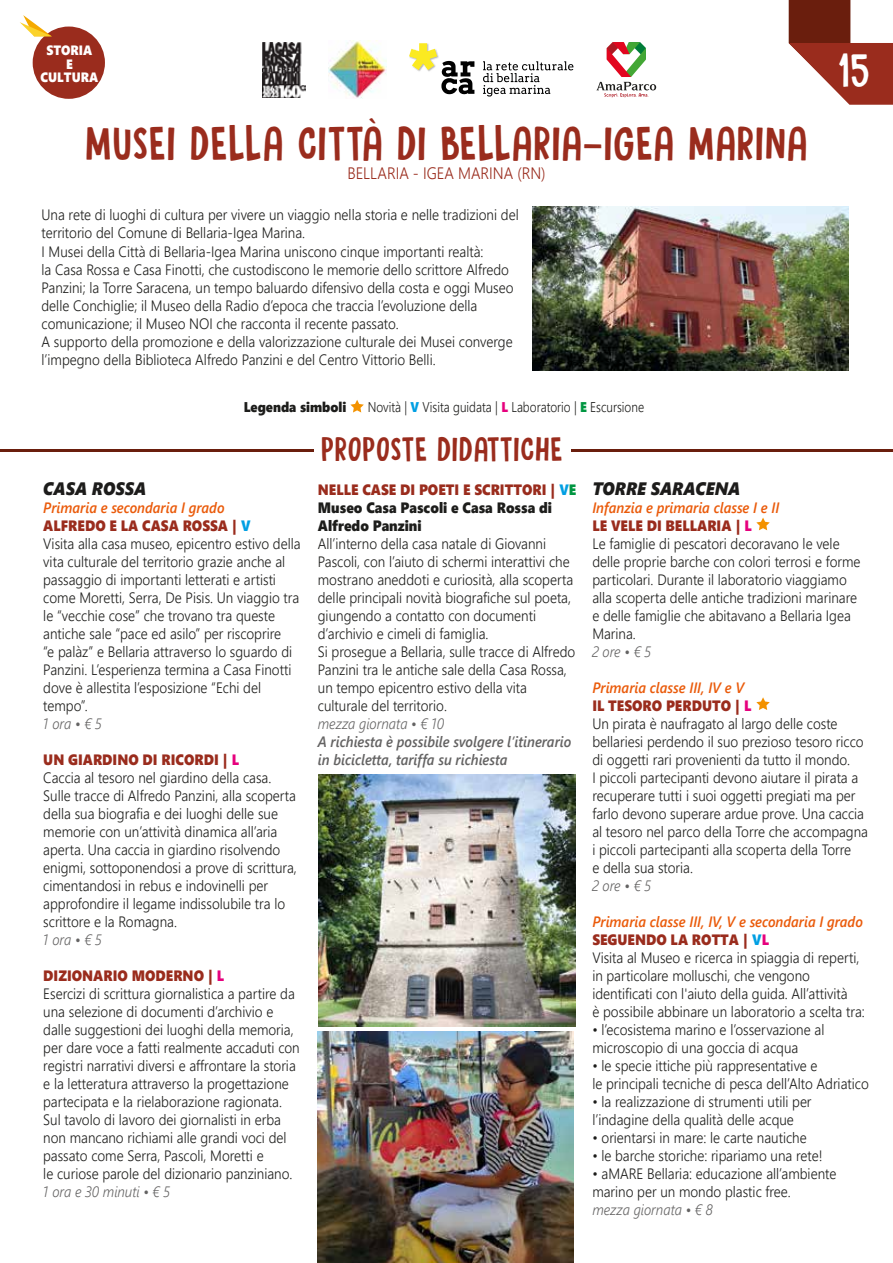
<style>
.page{position:relative;width:893px;height:1263px;background:#fff}
.page>*{position:absolute;margin:0;border:0;box-sizing:border-box;transform-origin:0 0}
.t1{font:42px "DK Sugary Pancake";color:#9a2c1d;scale:.89 1}
.t2{font:42px "DK Sugary Pancake";color:#fff;scale:.89 1}
.t3{font:30px "DK Sugary Pancake";color:#9a2c1d;scale:.89 1}
.t4{font:italic 18px "Segoe UI Black";color:#1d1c1b;scale:.91 1}
.t5{font:300 16.5px "Segoe UI";color:#9a2c1d;scale:.91 1}
.t6{font:300 15px/18px "Segoe UI";color:#1d1d1b;scale:.91 1}
.t7{font:15px "Segoe UI Black";color:#9a2c1d;scale:.91 1}
.t8{font:italic 600 15px "Segoe UI";color:#ea5b0b;scale:.91 1}
.t9{font:italic 300 15px "Segoe UI";color:#646363;scale:.91 1}
.t10{font:15px/18px "Segoe UI Black";color:#1d1d1b;scale:.91 1}
.t11{font:italic 600 15px/18px "Segoe UI";color:#646363;scale:.91 1}
.t12{font:300 14.1px "Segoe UI";color:#1d1d1b;scale:.85 1}
.t13{font:14.1px "Segoe UI Black";color:#1d1d1b;scale:.91 1}
.t14{font:13.5px/13.5px "Segoe UI Black";color:#fff;text-align:center;scale:.91 1}
.s1{font-family:"Segoe UI Black";font-weight:400;color:#009fe3}
.s2{font-family:"Segoe UI Black";font-weight:400;color:#e6007d}
.s3{font-family:"Segoe UI Black";font-weight:400;color:#009641}
.s4{color:#009fe3}
.s5{color:#e6007d}
.s6{color:#9a2c1d}
.s7{color:#009641}
</style>
<div class="page">
<svg style="left:789px;top:0;width:104px;height:105px"></svg>
<hr style="left:0;top:449px;width:313px;height:2px;background:#6a1e0d">
<hr style="left:571px;top:449px;width:322px;height:2px;background:#6a1e0d">
<img style="left:532px;top:207px;width:317px;height:163px">
<img style="left:318px;top:775px;width:257px;height:251px">
<svg style="left:483px;top:61px;width:90px;height:36px"></svg>
<svg style="left:409px;top:43px;width:66px;height:52px"></svg>
<img style="left:328px;top:40px;width:59px;height:59px">
<div style="left:33px;top:27px;width:72px;height:72px;background:#9a2c1d;border-radius:50%"></div>
<svg style="left:20px;top:15px;width:32px;height:21px"></svg>
<svg style="left:596px;top:42px;width:60px;height:55px"></svg>
<svg style="left:350px;top:400px;width:14px;height:12px"></svg>
<img style="left:318px;top:1032px;width:256px;height:231px">
<img style="left:262px;top:42px;width:43px;height:56px">
<svg style="left:756px;top:518px;width:14px;height:12px"></svg>
<svg style="left:756px;top:697px;width:14px;height:13px"></svg>
<p class="t14" style="left:41px;top:43px;width:65px">STORIA<br>E<br>CULTURA</p>
<h1 class="t1" style="left:85px;top:117px;width:814px">MUSEI DELLA CITTÀ DI BELLARIA-IGEA MARINA</h1>
<p class="t5" style="left:347px;top:158px;width:219px">BELLARIA - IGEA MARINA (RN)</p>
<p class="t6" style="left:42px;top:205px;width:526px">Una rete di luoghi di cultura per vivere un viaggio nella storia e nelle tradizioni del territorio del Comune di Bellaria-Igea Marina.<br>I Musei della Città di Bellaria-Igea Marina uniscono cinque importanti realtà:<br>la Casa Rossa e Casa Finotti, che custodiscono le memorie dello scrittore Alfredo Panzini; la Torre Saracena, un tempo baluardo difensivo della costa e oggi Museo delle Conchiglie; il Museo della Radio d’epoca che traccia l’evoluzione della comunicazione; il Museo NOI che racconta il recente passato.<br>A supporto della promozione e della valorizzazione culturale dei Musei converge l’impegno della Biblioteca Alfredo Panzini e del Centro Vittorio Belli.</p>
<p class="t13" style="left:244px;top:396px;width:114px">Legenda simboli</p>
<p class="t12" style="left:368px;top:393px;width:327px">Novità | <span class="s1">V</span> Visita guidata | <span class="s2">L</span> Laboratorio | <span class="s3">E</span> Escursione</p>
<h2 class="t3" style="left:321px;top:430px;width:274px">PROPOSTE DIDATTICHE</h2>
<h1 class="t2" style="left:837px;top:43px;width:39px">15</h1>
<p class="t4" style="left:43px;top:474px;width:115px">CASA ROSSA</p>
<p class="t8" style="left:43px;top:493px;width:201px">Primaria e secondaria I grado</p>
<p class="t7" style="left:43px;top:514px;width:229px">ALFREDO E LA CASA ROSSA | <span class="s4">V</span></p>
<p class="t6" style="left:43px;top:533px;width:284px">Visita alla casa museo, epicentro estivo della vita culturale del territorio grazie anche al passaggio di importanti letterati e artisti come Moretti, Serra, De Pisis. Un viaggio tra le “vecchie cose” che trovano tra queste antiche sale “pace ed asilo” per riscoprire<br>“e palàz” e Bellaria attraverso lo sguardo di Panzini. L’esperienza termina a Casa Finotti dove è allestita l’esposizione “Echi del tempo”.</p>
<p class="t9" style="left:43px;top:709px;width:66px">1 ora • € 5</p>
<p class="t7" style="left:43px;top:748px;width:217px">UN GIARDINO DI RICORDI | <span class="s5">L</span></p>
<p class="t6" style="left:43px;top:767px;width:280px">Caccia al tesoro nel giardino della casa.<br>Sulle tracce di Alfredo Panzini, alla scoperta della sua biografia e dei luoghi delle sue memorie con un’attività dinamica all’aria aperta. Una caccia in giardino risolvendo enigmi, sottoponendosi a prove di scrittura, cimentandosi in rebus e indovinelli per approfondire il legame indissolubile tra lo scrittore e la Romagna.</p>
<p class="t9" style="left:43px;top:925px;width:66px">1 ora • € 5</p>
<p class="t7" style="left:43px;top:964px;width:200px">DIZIONARIO MODERNO | <span class="s5">L</span></p>
<p class="t6" style="left:43px;top:983px;width:283px">Esercizi di scrittura giornalistica a partire da una selezione di documenti d’archivio e dalle suggestioni dei luoghi della memoria, per dare voce a fatti realmente accaduti con registri narrativi diversi e affrontare la storia e la letteratura attraverso la progettazione partecipata e la rielaborazione ragionata.<br>Sul tavolo di lavoro dei giornalisti in erba non mancano richiami alle grandi voci del passato come Serra, Pascoli, Moretti e<br>le curiose parole del dizionario panziniano.</p>
<p class="t9" style="left:43px;top:1177px;width:141px">1 ora e 30 minuti • € 5</p>
<p class="t10" style="left:318px;top:479px;width:286px"><span class="s6">NELLE CASE DI POETI E SCRITTORI |</span> <span class="s4">V</span><span class="s7">E<br></span>Museo Casa Pascoli e Casa Rossa di<br>Alfredo Panzini</p>
<p class="t6" style="left:318px;top:533px;width:284px">All’interno della casa natale di Giovanni Pascoli, con l’aiuto di schermi interattivi che mostrano aneddoti e curiosità, alla scoperta delle principali novità biografiche sul poeta, giungendo a contatto con documenti d’archivio e cimeli di famiglia.<br>Si prosegue a Bellaria, sulle tracce di Alfredo Panzini tra le antiche sale della Casa Rossa, un tempo epicentro estivo della vita culturale del territorio.</p>
<p class="t9" style="left:318px;top:709px;width:140px">mezza giornata • € 10</p>
<p class="t11" style="left:318px;top:730px;width:280px">A richiesta è possibile svolgere l’itinerario in bicicletta, tariffa su richiesta</p>
<p class="t4" style="left:592px;top:474px;width:164px">TORRE SARACENA</p>
<p class="t8" style="left:592px;top:493px;width:207px">Infanzia e primaria classe I e II</p>
<p class="t7" style="left:592px;top:514px;width:177px">LE VELE DI BELLARIA | <span class="s5">L</span></p>
<p class="t6" style="left:592px;top:533px;width:296px">Le famiglie di pescatori decoravano le vele delle proprie barche con colori terrosi e forme particolari. Durante il laboratorio viaggiamo alla scoperta delle antiche tradizioni marinare e delle famiglie che abitavano a Bellaria Igea Marina.</p>
<p class="t9" style="left:592px;top:637px;width:66px">2 ore • € 5</p>
<p class="t8" style="left:592px;top:673px;width:168px">Primaria classe III, IV e V</p>
<p class="t7" style="left:592px;top:694px;width:176px">IL TESORO PERDUTO | <span class="s5">L</span></p>
<p class="t6" style="left:592px;top:713px;width:304px">Un pirata è naufragato al largo delle coste bellariesi perdendo il suo prezioso tesoro ricco di oggetti rari provenienti da tutto il mondo.<br>I piccoli partecipanti devono aiutare il pirata a recuperare tutti i suoi oggetti pregiati ma per farlo devono superare ardue prove. Una caccia al tesoro nel parco della Torre che accompagna i piccoli partecipanti alla scoperta della Torre<br>e della sua storia.</p>
<p class="t9" style="left:592px;top:871px;width:66px">2 ore • € 5</p>
<p class="t8" style="left:592px;top:907px;width:299px">Primaria classe III, IV, V e secondaria I grado</p>
<p class="t7" style="left:592px;top:928px;width:196px">SEGUENDO LA ROTTA | <span class="s4">V</span><span class="s5">L</span></p>
<p class="t6" style="left:592px;top:947px;width:301px">Visita al Museo e ricerca in spiaggia di reperti, in particolare molluschi, che vengono identificati con l'aiuto della guida. All’attività<br>è possibile abbinare un laboratorio a scelta tra:</p>
<p class="t6" style="left:592px;top:1019px;width:256px">• l’ecosistema marino e l’osservazione al microscopio di una goccia di acqua</p>
<p class="t6" style="left:592px;top:1055px;width:305px">• le specie ittiche più rappresentative e<br>le principali tecniche di pesca dell’Alto Adriatico</p>
<p class="t6" style="left:592px;top:1091px;width:242px">• la realizzazione di strumenti utili per l’indagine della qualità delle acque</p>
<p class="t6" style="left:592px;top:1127px;width:237px">• orientarsi in mare: le carte nautiche</p>
<p class="t6" style="left:592px;top:1145px;width:254px">• le barche storiche: ripariamo una rete!</p>
<p class="t6" style="left:592px;top:1163px;width:270px">• aMARE Bellaria: educazione all’ambiente marino per un mondo plastic free.</p>
<p class="t9" style="left:592px;top:1195px;width:134px">mezza giornata • € 8</p>
</div>
